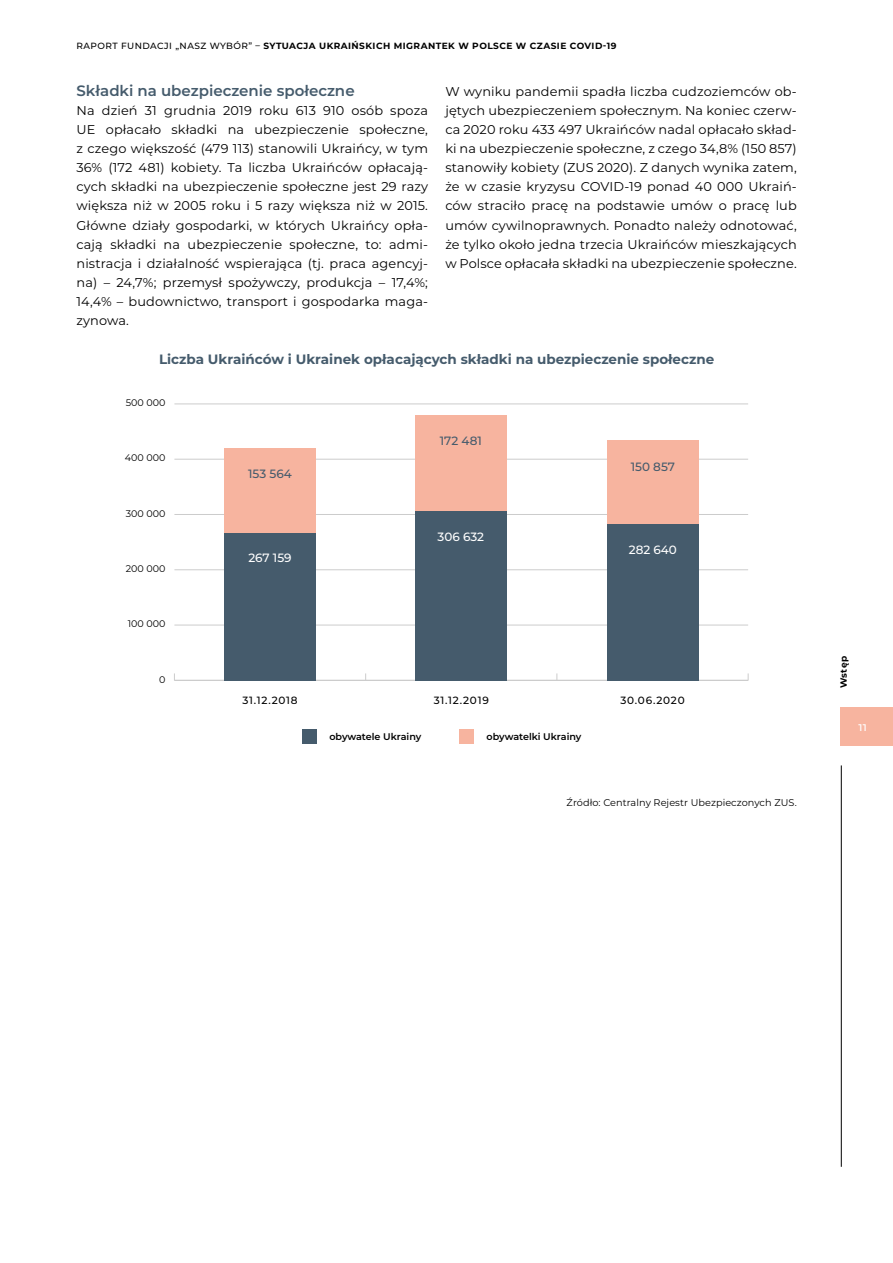
<style>
.page{position:relative;width:893px;height:1263px;background:#fff}
.page>*{position:absolute;margin:0;border:0;box-sizing:border-box;transform-origin:0 0}
.t1{font:600 15px "Montserrat";color:#455b6c}
.t2{font:700 13.5px "Montserrat";color:#455b6c}
.t3{font:12.75px/19.2px "Montserrat";letter-spacing:.01em;color:#000;text-align:justify}
.t4{font:500 12px "Montserrat";color:#455b6c}
.t5{font:500 12px "Montserrat";color:#fff}
.t6{font:500 11.25px "Montserrat";color:#fff}
.t7{font:500 10.5px "Montserrat";letter-spacing:.075em;color:#000}
.t8{font:9.75px "Montserrat";letter-spacing:.005em;color:#000}
.t9{font:600 9.6px "Montserrat";letter-spacing:-.005em;color:#000}
.t10{font:9.6px "Montserrat";color:#000}
.t11{font:700 9px "Montserrat";letter-spacing:.05em;color:#000}
.s1{font-weight:500}
</style>
<div class="page">
<div style="left:840px;top:708px;width:53px;height:38px;background:#f7b49f"></div>
<hr style="left:841px;top:765px;width:1px;height:402px;background:#000">
<hr style="left:174px;top:680px;width:574px;height:1px;background:#ccc">
<hr style="left:174px;top:625px;width:574px;height:1px;background:#ccc">
<hr style="left:174px;top:569px;width:574px;height:1px;background:#ccc">
<hr style="left:174px;top:514px;width:574px;height:1px;background:#ccc">
<hr style="left:174px;top:459px;width:574px;height:1px;background:#ccc">
<hr style="left:174px;top:403px;width:574px;height:1px;background:#ccc">
<div style="left:224px;top:448px;width:92px;height:85px;background:#f7b49f"></div>
<div style="left:415px;top:415px;width:92px;height:96px;background:#f7b49f"></div>
<div style="left:607px;top:441px;width:91px;height:83px;background:#f7b49f"></div>
<div style="left:224px;top:533px;width:92px;height:147px;background:#455b6c"></div>
<div style="left:415px;top:511px;width:92px;height:169px;background:#455b6c"></div>
<div style="left:607px;top:524px;width:91px;height:156px;background:#455b6c"></div>
<div style="left:302px;top:729px;width:15px;height:15px;background:#455b6c"></div>
<div style="left:459px;top:729px;width:15px;height:15px;background:#f7b49f"></div>
<p class="t11" style="left:77px;top:39px;width:542px"><span class="s1">RAPORT FUNDACJI „NASZ WYBÓR” –</span> SYTUACJA UKRAIŃSKICH MIGRANTEK W POLSCE W CZASIE COVID-19</p>
<p class="t3" style="left:445px;top:81px;width:353px">W wyniku pandemii spadła liczba cudzoziemców ob&shy;jętych ubezpieczeniem społecznym. Na koniec czerw&shy;ca 2020 roku 433 497 Ukraińców nadal opłacało skład&shy;ki na ubezpieczenie społeczne, z czego 34,8% (150 857) stanowiły kobiety (ZUS 2020). Z danych wynika zatem, że w czasie kryzysu COVID-19 ponad 40 000 Ukraiń&shy;ców straciło pracę na podstawie umów o pracę lub umów cywilnoprawnych. Ponadto należy odnotować, że tylko około jedna trzecia Ukraińców mieszkających w Polsce opłacała składki na ubezpieczenie społeczne.</p>
<p class="t1" style="left:77px;top:80px;width:280px">Składki na ubezpieczenie społeczne</p>
<p class="t3" style="left:77px;top:100px;width:353px">Na dzień 31 grudnia 2019 roku 613 910 osób spoza UE opłacało składki na ubezpieczenie społeczne, z czego większość (479 113) stanowili Ukraińcy, w tym 36% (172 481) kobiety. Ta liczba Ukraińców opłacają&shy;cych składki na ubezpieczenie społeczne jest 29 razy większa niż w 2005 roku i 5 razy większa niż w 2015.<br>Główne działy gospodarki, w których Ukraińcy opła&shy;cają składki na ubezpieczenie społeczne, to: admi&shy;nistracja i działalność wspierająca (tj. praca agencyj&shy;na) – 24,7%; przemysł spożywczy, produkcja – 17,4%; 14,4% – budownictwo, transport i gospodarka maga&shy;zynowa.</p>
<p class="t2" style="left:159px;top:349px;width:557px">Liczba Ukraińców i Ukrainek opłacających składki na ubezpieczenie społeczne</p>
<p class="t10" style="left:126px;top:396px;width:41px">500 000</p>
<p class="t10" style="left:125px;top:451px;width:42px">400 000</p>
<p class="t10" style="left:126px;top:507px;width:41px">300 000</p>
<p class="t10" style="left:126px;top:562px;width:41px">200 000</p>
<p class="t10" style="left:128px;top:617px;width:39px">100 000</p>
<p class="t10" style="left:159px;top:672px;width:8px">0</p>
<p class="t4" style="left:248px;top:465px;width:45px">153 564</p>
<p class="t5" style="left:248px;top:550px;width:45px">267 159</p>
<p class="t4" style="left:440px;top:433px;width:43px">172 481</p>
<p class="t5" style="left:438px;top:528px;width:48px">306 632</p>
<p class="t4" style="left:631px;top:458px;width:46px">150 857</p>
<p class="t5" style="left:629px;top:541px;width:50px">282 640</p>
<p class="t7" style="left:242px;top:693px;width:57px">31.12.2018</p>
<p class="t7" style="left:434px;top:693px;width:57px">31.12.2019</p>
<p class="t7" style="left:620px;top:693px;width:66px">30.06.2020</p>
<p class="t9" style="left:329px;top:729px;width:94px">obywatele Ukrainy</p>
<p class="t9" style="left:487px;top:730px;width:96px">obywatelki Ukrainy</p>
<p class="t8" style="left:567px;top:796px;width:232px">Źródło: Centralny Rejestr Ubezpieczonych ZUS.</p>
<p class="t11" style="left:837px;top:688px;width:34px;rotate:-90deg">Wstęp</p>
<p class="t6" style="left:858px;top:719px;width:10px">11</p>
</div>
